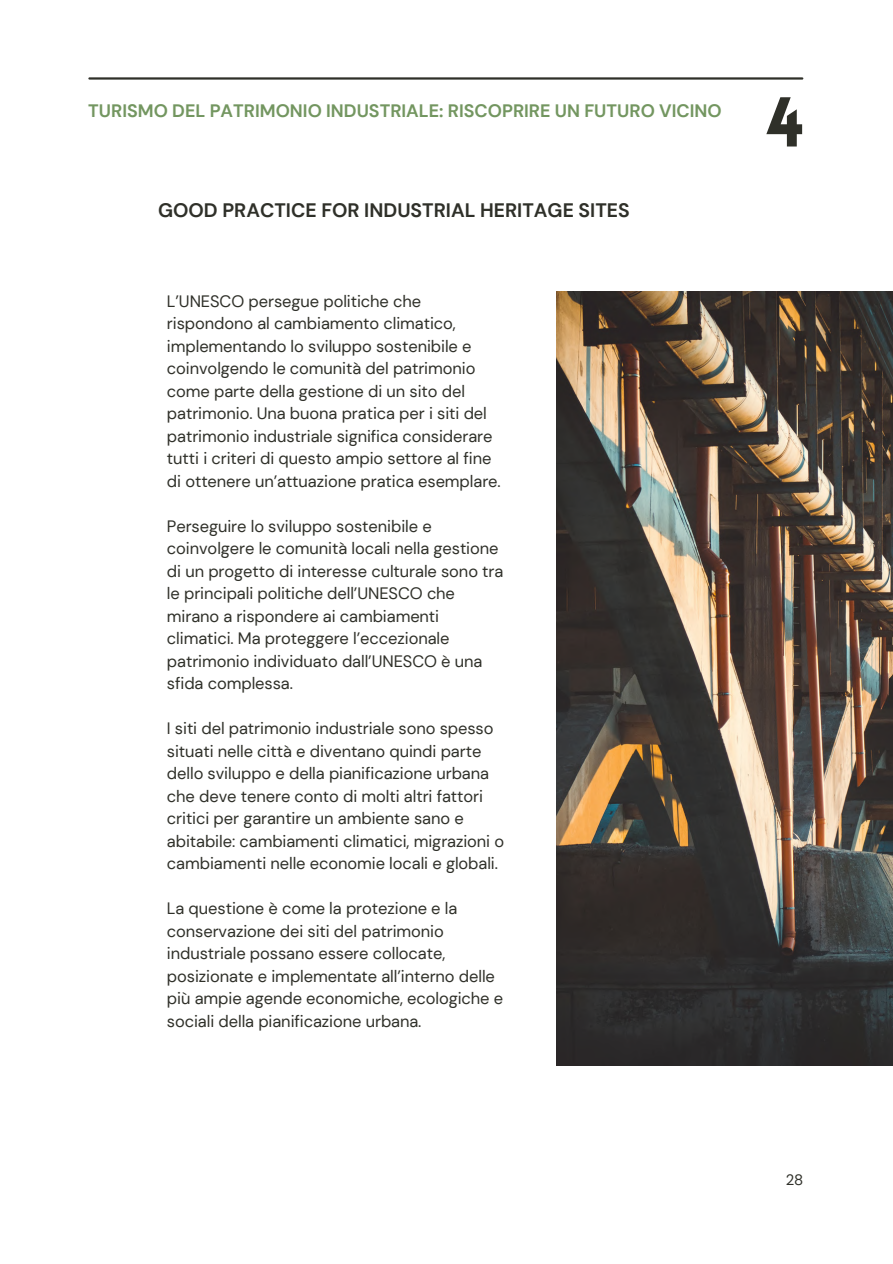
<style>
.page{position:relative;width:893px;height:1264px;background:#fff}
.page>*{position:absolute;margin:0;border:0;box-sizing:border-box;transform-origin:0 0}
.t1{font:900 69px "Lovelo";color:#2f3029}
.t2{font:700 19.5px "DM Sans";color:#2f3029}
.t3{font:700 18px "DM Sans";color:#739660}
.t4{font:16.5px/22.5px "DM Sans";letter-spacing:-.005em;color:#2f3029}
.t5{font:15px "DM Sans";color:#2f3029}
</style>
<div class="page">
<hr style="left:89px;top:77px;width:713px;height:3px;background:#2f3029">
<img style="left:556px;top:291px;width:336px;height:774px">
<p class="t3" style="left:88px;top:99px;width:635px">TURISMO DEL PATRIMONIO INDUSTRIALE: RISCOPRIRE UN FUTURO VICINO</p>
<p class="t2" style="left:158px;top:198px;width:473px">GOOD PRACTICE FOR INDUSTRIAL HERITAGE SITES</p>
<p class="t4" style="left:167px;top:290px;width:335px">L’UNESCO persegue politiche che rispondono al cambiamento climatico, implementando lo sviluppo sostenibile e coinvolgendo le comunità del patrimonio come parte della gestione di un sito del patrimonio. Una buona pratica per i siti del patrimonio industriale significa considerare tutti i criteri di questo ampio settore al fine di ottenere un’attuazione pratica esemplare.</p>
<p class="t4" style="left:167px;top:515px;width:338px">Perseguire lo sviluppo sostenibile e coinvolgere le comunità locali nella gestione di un progetto di interesse culturale sono tra le principali politiche dell’UNESCO che mirano a rispondere ai cambiamenti climatici. Ma proteggere l’eccezionale patrimonio individuato dall’UNESCO è una sfida complessa.</p>
<p class="t4" style="left:167px;top:717px;width:339px">I siti del patrimonio industriale sono spesso situati nelle città e diventano quindi parte dello sviluppo e della pianificazione urbana che deve tenere conto di molti altri fattori critici per garantire un ambiente sano e abitabile: cambiamenti climatici, migrazioni o cambiamenti nelle economie locali e globali.</p>
<p class="t4" style="left:167px;top:897px;width:338px">La questione è come la protezione e la conservazione dei siti del patrimonio industriale possano essere collocate, posizionate e implementate all’interno delle più ampie agende economiche, ecologiche e sociali della pianificazione urbana.</p>
<p class="t1" style="left:766px;top:95px;width:39px">4</p>
<p class="t5" style="left:785px;top:1170px;width:19px">28</p>
</div>
